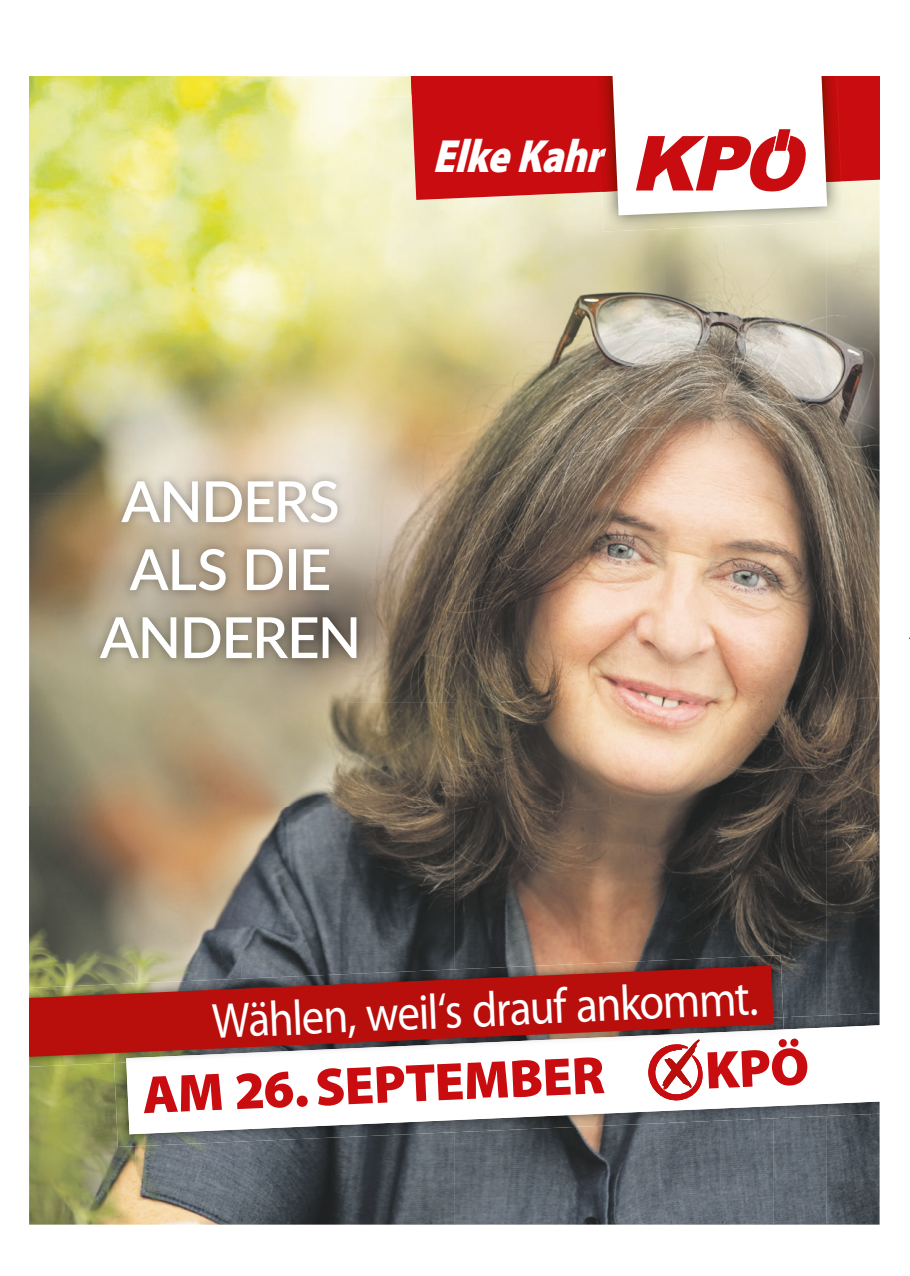
<style>
.page{position:relative;width:910px;height:1276px;background:#fff}
.page>*{position:absolute;margin:0;border:0;box-sizing:border-box;transform-origin:0 0}
.t1{font:600 56.7px/67.9px "Lato";letter-spacing:-.025em;color:#fff;text-align:center}
.t2{font:900 53.55px "Myriad Pro";color:#c90c0f}
.t3{font:49.8px "Myriad Pro";color:#fff;scale:.9 1}
.t4{font:italic 900 46.8px "Myriad Pro";color:#fff;scale:.85 1}
</style>
<div class="page">
<img style="left:29px;top:76px;width:425px;height:313px">
<img style="left:827px;top:200px;width:53px;height:815px">
<img style="left:454px;top:200px;width:213px;height:763px">
<img style="left:667px;top:232px;width:160px;height:731px">
<img style="left:29px;top:389px;width:319px;height:104px">
<img style="left:348px;top:389px;width:107px;height:576px">
<img style="left:29px;top:493px;width:106px;height:314px">
<img style="left:135px;top:668px;width:213px;height:139px">
<img style="left:29px;top:807px;width:212px;height:156px">
<img style="left:241px;top:807px;width:107px;height:158px">
<img style="left:29px;top:963px;width:106px;height:261px">
<img style="left:135px;top:963px;width:107px;height:2px">
<img style="left:454px;top:963px;width:60px;height:2px">
<img style="left:774px;top:963px;width:53px;height:261px">
<img style="left:720px;top:1147px;width:54px;height:77px">
<img style="left:826px;top:1134px;width:54px;height:90px">
<img style="left:135px;top:1147px;width:319px;height:77px">
<img style="left:454px;top:1147px;width:266px;height:77px">
<img style="left:323px;top:76px;width:87px;height:21px">
<svg style="left:410px;top:76px;width:470px;height:124px;background:#cc1c1d"></svg>
<img style="left:602px;top:181px;width:241px;height:51px">
<img style="left:597px;top:76px;width:245px;height:116px">
<img style="left:600px;top:139px;width:9px;height:31px">
<svg style="left:610px;top:76px;width:217px;height:139px"></svg>
<img style="left:116px;top:1102px;width:713px;height:45px">
<img style="left:828px;top:1013px;width:52px;height:11px">
<img style="left:114px;top:1066px;width:12px;height:36px">
<img style="left:783px;top:1015px;width:46px;height:9px">
<svg style="left:126px;top:1024px;width:754px;height:110px"></svg>
<img style="left:29px;top:1056px;width:270px;height:10px">
<img style="left:514px;top:955px;width:269px;height:62px">
<img style="left:113px;top:1017px;width:671px;height:46px">
<img style="left:126px;top:1029px;width:658px;height:33px">
<svg style="left:29px;top:965px;width:745px;height:91px;background:#aa3934"></svg>
<img style="left:91px;top:471px;width:275px;height:197px">
<svg style="left:648px;top:1037px;width:160px;height:64px"></svg>
<p class="t4" style="left:432px;top:125px;width:217px">ElkeKahr</p>
<p class="t1" style="left:100px;top:465px;width:263px">ANDERS<br>ALS DIE<br>ANDEREN</p>
<p class="t3" style="left:211px;top:988px;width:609px;rotate:-2deg">Wählen, weil‘s drauf ankommt.</p>
<p class="t2" style="left:141px;top:1057px;width:464px;rotate:-2deg">AM 26.SEPTEMBER</p>
</div>
